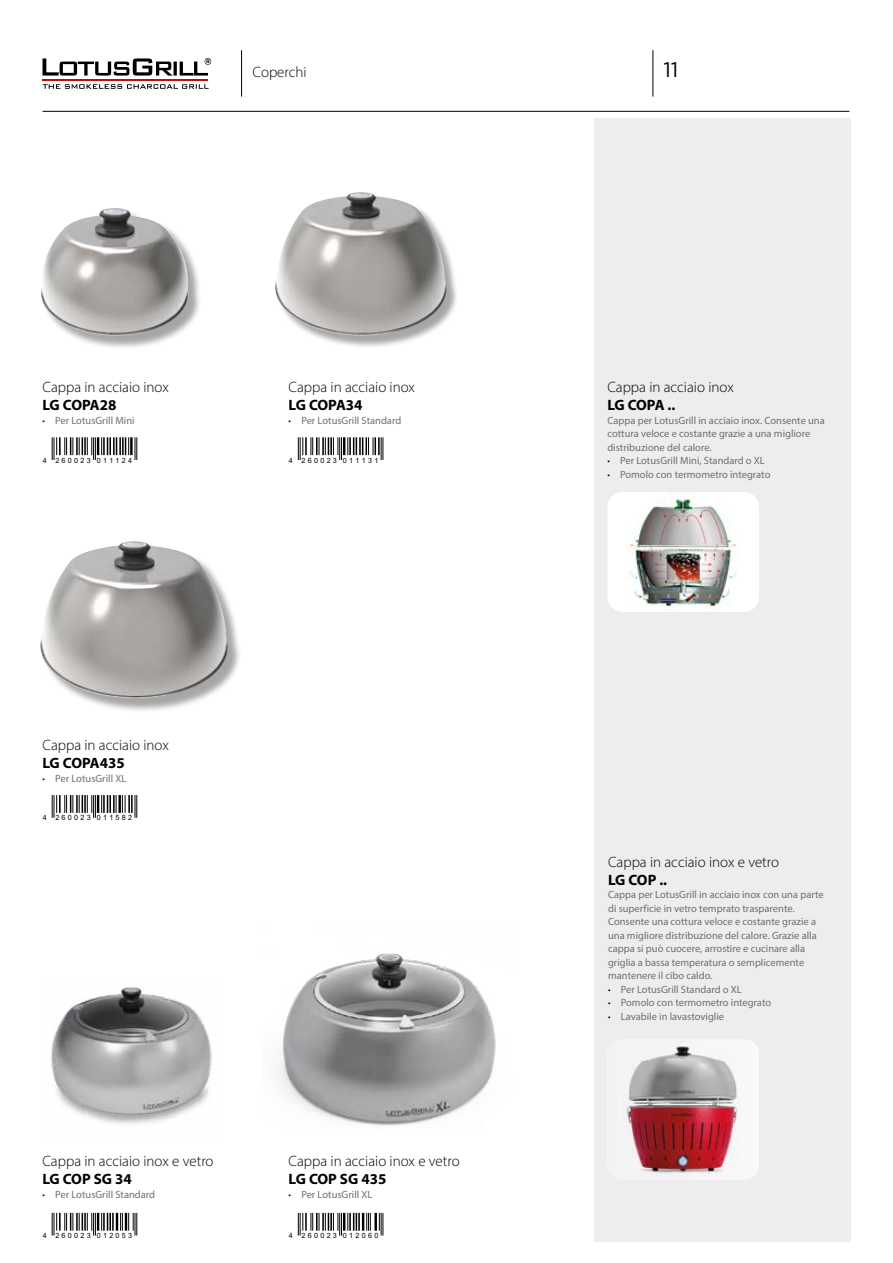
<style>
.page{position:relative;width:893px;height:1263px;background:#fff}
.page>*{position:absolute;margin:0;border:0;box-sizing:border-box;transform-origin:0 0}
.t1{font:21px "Gotham";color:#000}
.t2{font:300 15px "Myriad Pro";color:#000}
.t3{font:700 15px "Myriad Pro";color:#000}
.t4{font:10.5px/13.5px "Myriad Pro";color:#706f6f}
.t5{font:7.2px "Arial";letter-spacing:.32em;color:#000}
.s1{font-weight:300;font-stretch:condensed;color:#000}
</style>
<div class="page">
<hr style="left:43px;top:111px;width:806px;height:1px;background:#000">
<hr style="left:653px;top:50px;width:1px;height:47px;background:#000">
<hr style="left:43px;top:79px;width:165px;height:2px;background:#c00d0e">
<svg style="left:43px;top:84px;width:166px;height:5px"></svg>
<svg style="left:43px;top:58px;width:168px;height:18px"></svg>
<hr style="left:241px;top:50px;width:1px;height:47px;background:#000">
<div style="left:594px;top:118px;width:256px;height:1124px;background:#ededed"></div>
<img style="left:51px;top:987px;width:161px;height:138px">
<img style="left:279px;top:953px;width:217px;height:173px">
<div style="left:607px;top:492px;width:152px;height:120px;background:#fff;border-radius:15px"></div>
<img style="left:626px;top:493px;width:113px;height:119px">
<img style="left:622px;top:1040px;width:137px;height:139px">
<div style="left:43px;top:210px;width:159px;height:140px;background:#000;opacity:.35"></div>
<img style="left:59px;top:208px;width:51px;height:26px">
<div style="left:277px;top:194px;width:182px;height:154px;background:#000;opacity:.35"></div>
<img style="left:299px;top:192px;width:60px;height:23px">
<div style="left:42px;top:543px;width:200px;height:170px;background:#000;opacity:.35"></div>
<img style="left:40px;top:541px;width:188px;height:158px">
<svg style="left:52px;top:1213px;width:85px;height:22px"></svg>
<svg style="left:298px;top:1213px;width:73px;height:22px"></svg>
<hr style="left:374px;top:1213px;width:3px;height:18px;background:#000">
<svg style="left:379px;top:1213px;width:5px;height:22px"></svg>
<svg style="left:52px;top:437px;width:77px;height:23px"></svg>
<hr style="left:130px;top:437px;width:3px;height:18px;background:#000">
<svg style="left:135px;top:437px;width:2px;height:23px"></svg>
<svg style="left:298px;top:437px;width:86px;height:23px"></svg>
<svg style="left:52px;top:795px;width:85px;height:23px"></svg>
<h2 class="t2" style="left:253px;top:63px;width:56px">Coperchi</h2>
<h1 class="t1" style="left:663px;top:58px;width:17px">11</h1>
<h2 class="t2" style="left:43px;top:378px;width:128px">Cappa in acciaio inox</h2>
<h2 class="t3" style="left:43px;top:395px;width:75px">LG COPA28</h2>
<p class="t4" style="left:43px;top:413px;width:94px"><span class="s1">•</span> Per LotusGrill Mini</p>
<h2 class="t2" style="left:289px;top:378px;width:128px">Cappa in acciaio inox</h2>
<h2 class="t3" style="left:289px;top:395px;width:75px">LG COPA34</h2>
<p class="t4" style="left:289px;top:413px;width:114px"><span class="s1">•</span> Per LotusGrill Standard</p>
<p class="t5" style="left:43px;top:455px;width:91px">4 260023 011124</p>
<p class="t5" style="left:289px;top:455px;width:91px">4 260023 011131</p>
<h2 class="t2" style="left:43px;top:736px;width:128px">Cappa in acciaio inox</h2>
<h2 class="t3" style="left:43px;top:753px;width:84px">LG COPA435</h2>
<p class="t4" style="left:43px;top:771px;width:85px"><span class="s1">•</span> Per LotusGrill XL</p>
<p class="t5" style="left:43px;top:813px;width:91px">4 260023 011582</p>
<h2 class="t2" style="left:42px;top:1152px;width:173px">Cappa in acciaio inox e vetro</h2>
<h2 class="t3" style="left:42px;top:1169px;width:91px">LG COP SG 34</h2>
<p class="t4" style="left:42px;top:1187px;width:114px"><span class="s1">•</span> Per LotusGrill Standard</p>
<h2 class="t2" style="left:289px;top:1152px;width:173px">Cappa in acciaio inox e vetro</h2>
<h2 class="t3" style="left:289px;top:1169px;width:99px">LG COP SG 435</h2>
<p class="t4" style="left:289px;top:1187px;width:85px"><span class="s1">•</span> Per LotusGrill XL</p>
<p class="t5" style="left:43px;top:1231px;width:91px">4 260023 012053</p>
<p class="t5" style="left:289px;top:1231px;width:91px">4 260023 012060</p>
<h2 class="t2" style="left:607px;top:378px;width:128px">Cappa in acciaio inox</h2>
<h2 class="t3" style="left:607px;top:395px;width:70px">LG COPA ..</h2>
<p class="t4" style="left:607px;top:413px;width:219px">Cappa per LotusGrill in acciaio inox. Consente una cottura veloce e costante grazie a una migliore distribuzione del calore.</p>
<p class="t4" style="left:607px;top:454px;width:159px"><span class="s1">•</span> Per LotusGrill Mini, Standard o XL</p>
<p class="t4" style="left:607px;top:467px;width:165px"><span class="s1">•</span> Pomolo con termometro integrato</p>
<h2 class="t2" style="left:608px;top:853px;width:173px">Cappa in acciaio inox e vetro</h2>
<h2 class="t3" style="left:608px;top:870px;width:61px">LG COP ..</h2>
<p class="t4" style="left:608px;top:888px;width:217px">Cappa per LotusGrill in acciaio inox con una parte di superficie in vetro temprato trasparente.<br>Consente una cottura veloce e costante grazie a una migliore distribuzione del calore. Grazie alla cappa si può cuocere, arrostire e cucinare alla griglia a bassa temperatura o semplicemente mantenere il cibo caldo.</p>
<p class="t4" style="left:608px;top:982px;width:135px"><span class="s1">•</span> Per LotusGrill Standard o XL</p>
<p class="t4" style="left:608px;top:996px;width:165px"><span class="s1">•</span> Pomolo con termometro integrato</p>
<p class="t4" style="left:608px;top:1009px;width:118px"><span class="s1">•</span> Lavabile in lavastoviglie</p>
</div>
